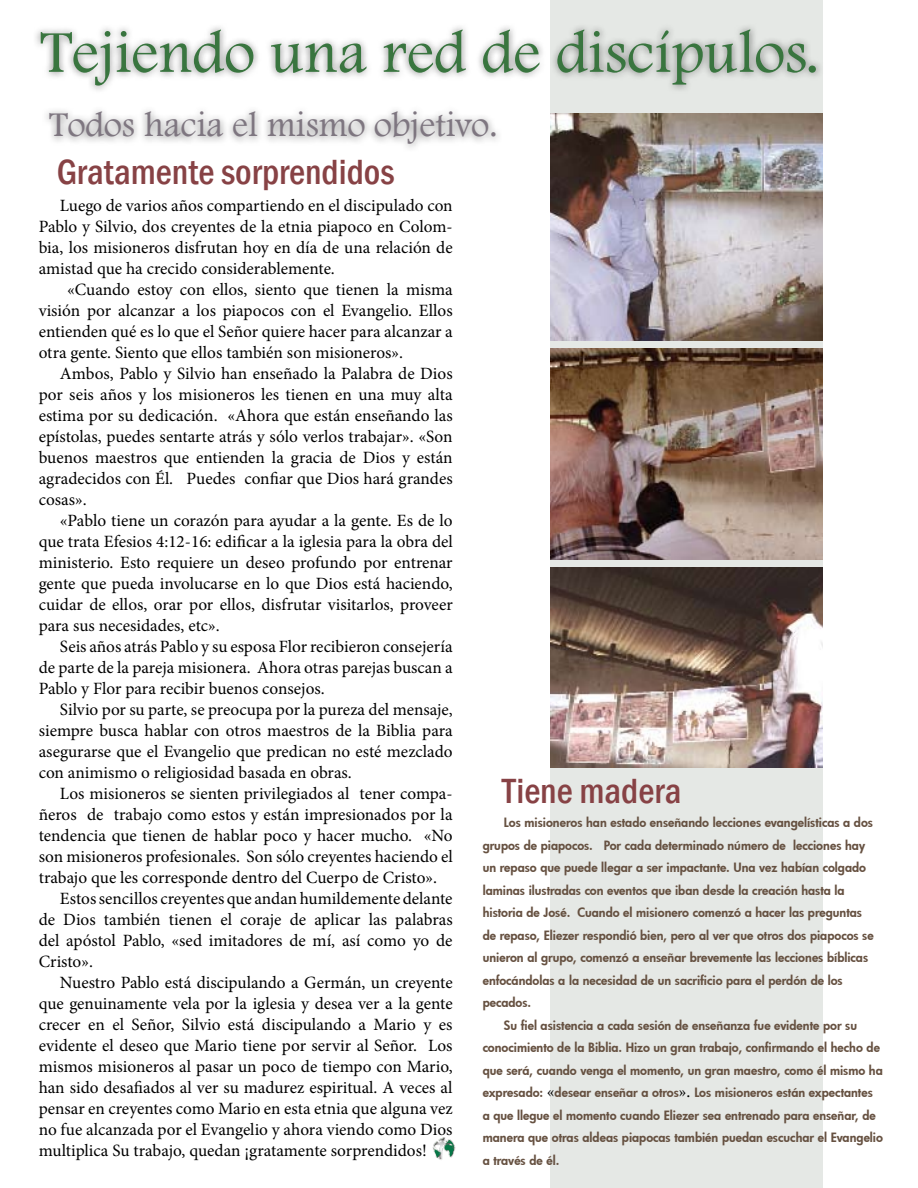
<style>
.page{position:relative;width:918px;height:1188px;background:#fff}
.page>*{position:absolute;margin:0;border:0;box-sizing:border-box;transform-origin:0 0}
.t1{font:61.5px "Footlight MT Light";color:#39753f}
.t2{font:500 condensed 36px "Franklin Gothic";color:#874245}
.t3{font:36px "Footlight MT Light";color:#7e7680}
.t4{font:17.25px/21px "Minion Pro";color:#000;text-align:justify}
.t5{font:800 12.6px/22.5px "Futura";color:#665141}
.s1{font-family:"Minion Pro";font-weight:400;font-size:17.25px;color:#000}
</style>
<div class="page">
<div style="left:550px;top:0;width:273px;height:1188px;background:#e5e8e5"></div>
<img style="left:432px;top:1137px;width:24px;height:23px">
<div style="left:33px;top:21px;width:885px;height:151px;background:#000;opacity:.52"></div>
<img style="left:550px;top:113px;width:273px;height:228px">
<img style="left:550px;top:348px;width:273px;height:212px">
<img style="left:550px;top:567px;width:273px;height:200px">
<h1 class="t1" style="left:40px;top:16px;width:781px">Tejiendo una red de discípulos.</h1>
<h2 class="t3" style="left:49px;top:103px;width:450px">Todos hacia el mismo objetivo.</h2>
<h2 class="t2" style="left:57px;top:148px;width:339px">Gratamente sorprendidos</h2>
<p class="t4" style="left:39px;top:195px;width:416px;text-indent:21px">Luego de varios años compartiendo en el discipulado con Pablo y Silvio, dos creyentes de la etnia piapoco en Colom&shy;bia, los misioneros disfrutan hoy en día de una relación de amistad que ha crecido considerablemente.</p>
<p class="t4" style="left:39px;top:279px;width:416px;text-indent:29px">«Cuando estoy con ellos, siento que tienen la misma visión por alcanzar a los piapocos con el Evangelio. Ellos entienden qué es lo que el Señor quiere hacer para alcanzar a otra gente. Siento que ellos también son misioneros».</p>
<p class="t4" style="left:39px;top:363px;width:416px;text-indent:21px">Ambos, Pablo y Silvio han enseñado la Palabra de Dios por seis años y los misioneros les tienen en una muy alta estima por su dedicación. «Ahora que están enseñando las epístolas, puedes sentarte atrás y sólo verlos trabajar». «Son buenos maestros que entienden la gracia de Dios y están agradecidos con Él. Puedes confiar que Dios hará grandes cosas».</p>
<p class="t4" style="left:39px;top:510px;width:416px;text-indent:21px">«Pablo tiene un corazón para ayudar a la gente. Es de lo que trata Efesios 4:12-16: edificar a la iglesia para la obra del ministerio. Esto requiere un deseo profundo por entrenar gente que pueda involucarse en lo que Dios está haciendo, cuidar de ellos, orar por ellos, disfrutar visitarlos, proveer para sus necesidades, etc».</p>
<p class="t4" style="left:39px;top:636px;width:416px;text-indent:21px">Seis años atrás Pablo y su esposa Flor recibieron consejería de parte de la pareja misionera. Ahora otras parejas buscan a Pablo y Flor para recibir buenos consejos.</p>
<p class="t4" style="left:39px;top:699px;width:416px;text-indent:21px">Silvio por su parte, se preocupa por la pureza del mensaje, siempre busca hablar con otros maestros de la Biblia para asegurarse que el Evangelio que predican no esté mezclado con animismo o religiosidad basada en obras.</p>
<p class="t4" style="left:60px;top:783px;width:394px">Los misioneros se sienten privilegiados al tener compa-</p>
<p class="t4" style="left:39px;top:804px;width:415px">ñeros de trabajo como estos y están impresionados por la</p>
<p class="t4" style="left:39px;top:825px;width:415px">tendencia que tienen de hablar poco y hacer mucho. «No</p>
<p class="t4" style="left:39px;top:846px;width:416px">son misioneros profesionales. Son sólo creyentes haciendo el</p>
<p class="t4" style="left:39px;top:867px;width:400px">trabajo que les corresponde dentro del Cuerpo de Cristo».</p>
<p class="t4" style="left:60px;top:888px;width:394px">Estos sencillos creyentes que andan humildemente delante</p>
<p class="t4" style="left:39px;top:909px;width:416px">de Dios también tienen el coraje de aplicar las palabras</p>
<p class="t4" style="left:39px;top:930px;width:415px">del apóstol Pablo, «sed imitadores de mí, así como yo de</p>
<p class="t4" style="left:39px;top:951px;width:56px">Cristo».</p>
<p class="t4" style="left:60px;top:972px;width:394px">Nuestro Pablo está discipulando a Germán, un creyente</p>
<p class="t4" style="left:39px;top:993px;width:415px">que genuinamente vela por la iglesia y desea ver a la gente</p>
<p class="t4" style="left:39px;top:1014px;width:415px">crecer en el Señor, Silvio está discipulando a Mario y es</p>
<p class="t4" style="left:39px;top:1035px;width:415px">evidente el deseo que Mario tiene por servir al Señor. Los</p>
<p class="t4" style="left:39px;top:1056px;width:415px">mismos misioneros al pasar un poco de tiempo con Mario,</p>
<p class="t4" style="left:39px;top:1077px;width:415px">han sido desafiados al ver su madurez espiritual. A veces al</p>
<p class="t4" style="left:39px;top:1098px;width:415px">pensar en creyentes como Mario en esta etnia que alguna vez</p>
<p class="t4" style="left:39px;top:1119px;width:415px">no fue alcanzada por el Evangelio y ahora viendo como Dios</p>
<p class="t4" style="left:39px;top:1140px;width:390px">multiplica Su trabajo, quedan ¡gratamente sorprendidos!</p>
<h2 class="t2" style="left:502px;top:767px;width:181px">Tiene madera</h2>
<p class="t5" style="left:483px;top:811px;width:393px;text-indent:21px">Los misioneros han estado enseñando lecciones evangelísticas a dos grupos de piapocos. Por cada determinado número de lecciones hay un repaso que puede llegar a ser impactante. Una vez habían colgado laminas ilustradas con eventos que iban desde la creación hasta la historia de José. Cuando el misionero comenzó a hacer las preguntas de repaso, Eliezer respondió bien, pero al ver que otros dos piapocos se unieron al grupo, comenzó a enseñar brevemente las lecciones bíblicas enfocándolas a la necesidad de un sacrificio para el perdón de los pecados.</p>
<p class="t5" style="left:483px;top:1013px;width:402px;text-indent:21px">Su fiel asistencia a cada sesión de enseñanza fue evidente por su conocimiento de la Biblia. Hizo un gran trabajo, confirmando el hecho de que será, cuando venga el momento, un gran maestro, como él mismo ha expresado: <span class="s1">«</span>desear enseñar a otros<span class="s1">».</span> Los misioneros están expectantes a que llegue el momento cuando Eliezer sea entrenado para enseñar, de manera que otras aldeas piapocas también puedan escuchar el Evangelio a través de él.</p>
</div>
